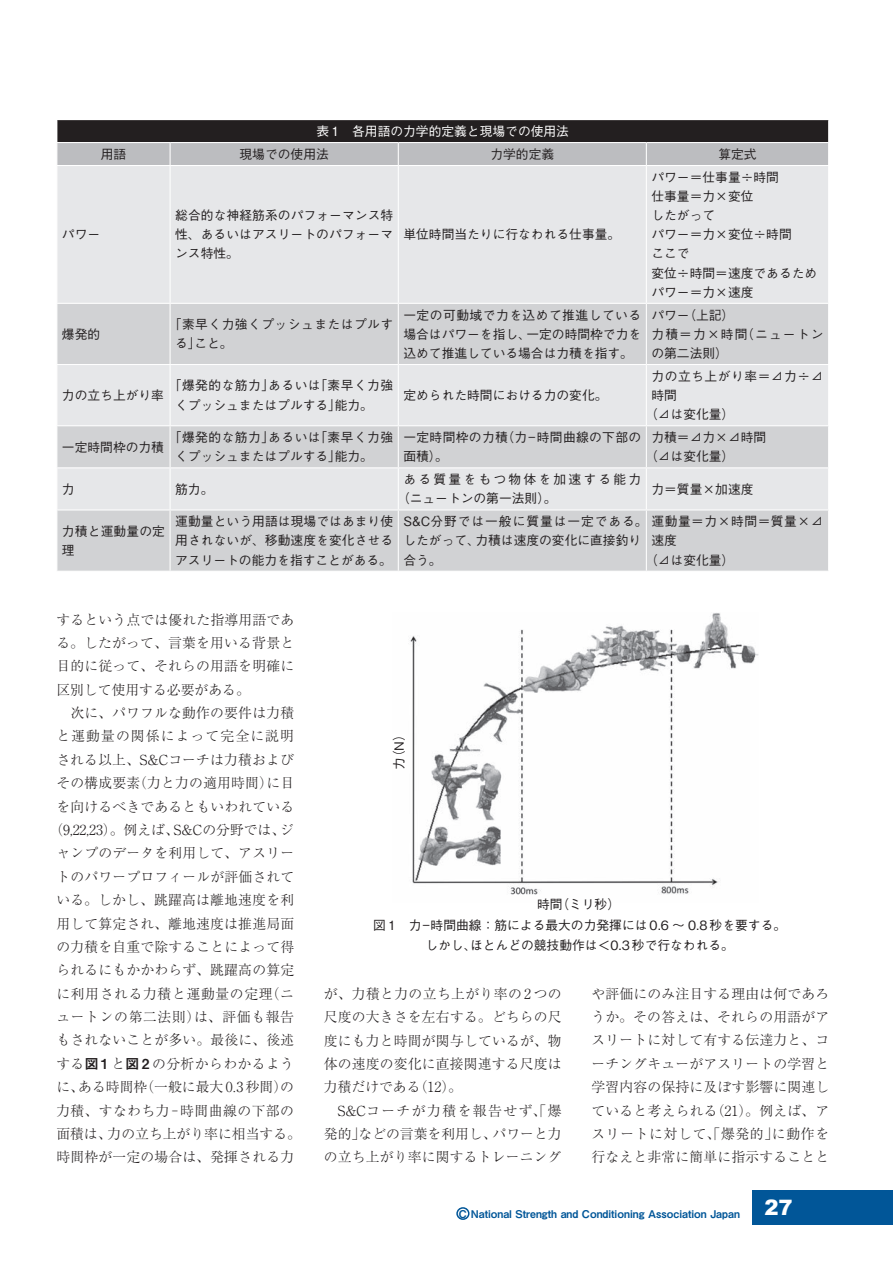
<style>
.page{position:relative;width:893px;height:1263px;background:#fff}
.page>*{position:absolute;margin:0;border:0;box-sizing:border-box;transform-origin:0 0}
.t1{font:300 13.8px/23.4px "Ryumin Pro";letter-spacing:.015em;color:#231f20}
.t2{font:300 13.8px "Ryumin Pro";letter-spacing:.045em;color:#231f20}
.t3{font:300 13.8px "Ryumin Pro";letter-spacing:.035em;color:#231f20}
.t4{font:300 13.8px "Ryumin Pro";letter-spacing:.08em;color:#231f20}
.t5{font:500 12.75px/19.2px "Gothic BBB Pro";color:#231f20}
.t6{font:500 12.75px/19.2px "Gothic BBB Pro";letter-spacing:.02em;color:#231f20}
.t7{font:500 12.75px/19.2px "Gothic BBB Pro";letter-spacing:.175em;color:#231f20}
.t8{font:500 12.75px/19.2px "Gothic BBB Pro";letter-spacing:.025em;color:#231f20}
.t9{font:500 12.75px/19.2px "Gothic BBB Pro";letter-spacing:.035em;color:#231f20}
.t10{font:500 12.75px "Gothic BBB Pro";color:#fff}
.t11{font:500 12.75px "Gothic BBB Pro";letter-spacing:.04em;color:#231f20}
.t12{font:10.65px "Midashi Go Pro MB31";color:#015698}
.s1{font-family:"Midashi Go Pro MB31";font-weight:400}
</style>
<div class="page">
<div style="left:753px;top:1191px;width:140px;height:34px;background:#015698"></div>
<div style="left:456px;top:1207px;width:13px;height:13px;border:2px solid #015698;border-radius:50%"></div>
<div style="left:57px;top:166px;width:771px;height:343px;background:#e6e7e9"></div>
<div style="left:57px;top:304px;width:771px;height:60px;background:#d1d2d4"></div>
<div style="left:57px;top:426px;width:771px;height:41px;background:#d1d2d4"></div>
<div style="left:57px;top:510px;width:771px;height:61px;background:#d1d2d4"></div>
<svg style="left:57px;top:120px;width:772px;height:45px;background:#737274"></svg>
<hr style="left:170px;top:166px;width:1px;height:137px;background:#fff">
<hr style="left:398px;top:166px;width:1px;height:137px;background:#fff">
<hr style="left:646px;top:166px;width:1px;height:137px;background:#fff">
<hr style="left:56px;top:303px;width:114px;height:1px;background:#fff">
<hr style="left:170px;top:303px;width:228px;height:1px;background:#fff">
<hr style="left:170px;top:304px;width:1px;height:60px;background:#fff">
<hr style="left:398px;top:303px;width:248px;height:1px;background:#fff">
<hr style="left:398px;top:304px;width:1px;height:60px;background:#fff">
<hr style="left:646px;top:303px;width:183px;height:1px;background:#fff">
<hr style="left:646px;top:304px;width:1px;height:60px;background:#fff">
<hr style="left:56px;top:364px;width:114px;height:1px;background:#fff">
<hr style="left:170px;top:364px;width:228px;height:1px;background:#fff">
<hr style="left:170px;top:365px;width:1px;height:60px;background:#fff">
<hr style="left:398px;top:364px;width:248px;height:1px;background:#fff">
<hr style="left:398px;top:365px;width:1px;height:60px;background:#fff">
<hr style="left:646px;top:364px;width:183px;height:1px;background:#fff">
<hr style="left:646px;top:365px;width:1px;height:60px;background:#fff">
<hr style="left:56px;top:425px;width:114px;height:1px;background:#fff">
<hr style="left:170px;top:425px;width:228px;height:1px;background:#fff">
<hr style="left:170px;top:426px;width:1px;height:41px;background:#fff">
<hr style="left:398px;top:425px;width:248px;height:1px;background:#fff">
<hr style="left:398px;top:426px;width:1px;height:41px;background:#fff">
<hr style="left:646px;top:425px;width:183px;height:1px;background:#fff">
<hr style="left:646px;top:426px;width:1px;height:41px;background:#fff">
<hr style="left:56px;top:467px;width:114px;height:1px;background:#fff">
<hr style="left:170px;top:467px;width:228px;height:1px;background:#fff">
<hr style="left:170px;top:468px;width:1px;height:41px;background:#fff">
<hr style="left:398px;top:467px;width:248px;height:1px;background:#fff">
<hr style="left:398px;top:468px;width:1px;height:41px;background:#fff">
<hr style="left:646px;top:467px;width:183px;height:1px;background:#fff">
<hr style="left:646px;top:468px;width:1px;height:41px;background:#fff">
<hr style="left:170px;top:510px;width:1px;height:61px;background:#fff">
<hr style="left:398px;top:510px;width:1px;height:61px;background:#fff">
<hr style="left:646px;top:510px;width:1px;height:61px;background:#fff">
<img style="left:410px;top:613px;width:349px;height:282px">
<p class="t10" style="left:316px;top:121px;width:254px">表 1　各用語の力学的定義と現場での使用法</p>
<p class="t5" style="left:101px;top:143px;width:27px">用語</p>
<p class="t5" style="left:240px;top:143px;width:91px">現場での使用法</p>
<p class="t5" style="left:490px;top:143px;width:65px">力学的定義</p>
<p class="t5" style="left:718px;top:143px;width:40px">算定式</p>
<p class="t5" style="left:62px;top:223px;width:40px">パワー</p>
<p class="t5" style="left:175px;top:204px;width:220px;text-align:justify">総合的な神経筋系のパフォーマンス特性、あるいはアスリートのパフォーマンス特性。</p>
<p class="t5" style="left:403px;top:223px;width:218px">単位時間当たりに行なわれる仕事量。</p>
<p class="t5" style="left:651px;top:166px;width:167px">パワー＝仕事量÷時間<br>仕事量＝力×変位<br>したがって<br>パワー＝力×変位÷時間<br>ここで<br>変位÷時間＝速度であるためパワー＝力×速度</p>
<p class="t5" style="left:62px;top:323px;width:40px">爆発的</p>
<p class="t9" style="left:175px;top:313px;width:220px;text-indent:-6px">「素早く力強くプッシュまたはプルする」こと。</p>
<p class="t5" style="left:403px;top:304px;width:239px;text-align:justify">一定の可動域で力を込めて推進している場合はパワーを指し、一定の時間枠で力を込めて推進している場合は力積を指す。</p>
<p class="t5" style="left:651px;top:304px;width:174px">パワー（上記）<br>力積＝力×時間（ニュートンの第二法則）</p>
<p class="t5" style="left:62px;top:384px;width:104px">力の立ち上がり率</p>
<p class="t6" style="left:175px;top:374px;width:220px;text-indent:-6px">「爆発的な筋力」あるいは「素早く力強くプッシュまたはプルする」能力。</p>
<p class="t5" style="left:403px;top:384px;width:206px">定められた時間における力の変化。</p>
<p class="t11" style="left:651px;top:366px;width:174px">力の立ち上がり率＝⊿力÷⊿</p>
<p class="t5" style="left:651px;top:384px;width:27px">時間</p>
<p class="t5" style="left:645px;top:403px;width:91px">（⊿は変化量）</p>
<p class="t5" style="left:62px;top:436px;width:104px">一定時間枠の力積</p>
<p class="t6" style="left:175px;top:426px;width:220px;text-indent:-6px">「爆発的な筋力」あるいは「素早く力強くプッシュまたはプルする」能力。</p>
<p class="t8" style="left:403px;top:426px;width:239px">一定時間枠の力積（力－時間曲線の下部の面積）。</p>
<p class="t5" style="left:645px;top:426px;width:123px;text-indent:6px">力積＝⊿力×⊿時間（⊿は変化量）</p>
<p class="t5" style="left:62px;top:478px;width:14px">力</p>
<p class="t5" style="left:175px;top:478px;width:40px">筋力。</p>
<p class="t7" style="left:397px;top:468px;width:246px;text-indent:6px">ある質量をもつ物体を加速する能力（ニュートンの第一法則）。</p>
<p class="t5" style="left:651px;top:478px;width:104px">力＝質量×加速度</p>
<p class="t5" style="left:62px;top:520px;width:105px">力積と運動量の定理</p>
<p class="t5" style="left:175px;top:510px;width:220px;text-align:justify">運動量という用語は現場ではあまり使用されないが、移動速度を変化させるアスリートの能力を指すことがある。</p>
<p class="t6" style="left:403px;top:510px;width:422px">S&amp;C分野では一般に質量は一定である。運動量＝力×時間＝質量×⊿したがって、力積は速度の変化に直接釣り<br>合う。</p>
<p class="t5" style="left:645px;top:529px;width:91px;text-indent:6px">速度<br>（⊿は変化量）</p>
<p class="t1" style="left:56px;top:606px;width:239px">するという点では優れた指導用語であ</p>
<p class="t1" style="left:56px;top:630px;width:239px">る。したがって、言葉を用いる背景と</p>
<p class="t1" style="left:56px;top:653px;width:239px">目的に従って、それらの用語を明確に</p>
<p class="t1" style="left:56px;top:677px;width:195px">区別して使用する必要がある。</p>
<p class="t1" style="left:56px;top:700px;width:239px">　次に、パワフルな動作の要件は力積</p>
<p class="t4" style="left:56px;top:725px;width:239px">と運動量の関係によって完全に説明</p>
<p class="t1" style="left:56px;top:747px;width:239px">される以上、S&amp;Cコーチは力積および</p>
<p class="t1" style="left:56px;top:770px;width:239px">その構成要素（力と力の適用時間）に目</p>
<p class="t1" style="left:56px;top:794px;width:239px">を向けるべきであるともいわれている</p>
<p class="t1" style="left:49px;top:817px;width:246px">（9,22,23）。例えば、S&amp;Cの分野では、ジ</p>
<p class="t1" style="left:56px;top:840px;width:239px">ャンプのデータを利用して、アスリー</p>
<p class="t1" style="left:56px;top:864px;width:239px">トのパワープロフィールが評価されて</p>
<p class="t1" style="left:56px;top:887px;width:239px">いる。しかし、跳躍高は離地速度を利</p>
<p class="t1" style="left:56px;top:910px;width:239px">用して算定され、離地速度は推進局面</p>
<p class="t1" style="left:56px;top:934px;width:239px">の力積を自重で除することによって得</p>
<p class="t1" style="left:56px;top:957px;width:239px">られるにもかかわらず、跳躍高の算定</p>
<p class="t2" style="left:56px;top:983px;width:239px">に利用される力積と運動量の定理（ニ</p>
<p class="t2" style="left:56px;top:1006px;width:239px">ュートンの第二法則）は、評価も報告</p>
<p class="t1" style="left:56px;top:1027px;width:239px">もされないことが多い。最後に、後述</p>
<p class="t1" style="left:56px;top:1051px;width:239px">する<span class="s1">図 1</span> と<span class="s1">図 2</span> の分析からわかるよう</p>
<p class="t1" style="left:56px;top:1074px;width:239px">に、ある時間枠（一般に最大 0.3 秒間）の</p>
<p class="t3" style="left:56px;top:1100px;width:239px">力積、すなわち力－時間曲線の下部の</p>
<p class="t1" style="left:56px;top:1121px;width:246px">面積は、力の立ち上がり率に相当する。</p>
<p class="t1" style="left:56px;top:1144px;width:239px">時間枠が一定の場合は、発揮される力</p>
<p class="t5" style="left:388px;top:770px;width:43px;rotate:-90deg">力（N）</p>
<p class="t5" style="left:373px;top:891px;width:414px;line-height:21.9px;text-align:center">時間（ミリ秒）<br>図 1　力－時間曲線：筋による最大の力発揮には 0.6 ～ 0.8 秒を要する。</p>
<p class="t5" style="left:425px;top:934px;width:310px">しかし、ほとんどの競技動作は＜0.3 秒で行なわれる。</p>
<p class="t1" style="left:324px;top:981px;width:239px">が、力積と力の立ち上がり率の 2 つの尺度の大きさを左右する。どちらの尺度にも力と時間が関与しているが、物体の速度の変化に直接関連する尺度は力積だけである（12）。<br>　S&amp;Cコーチが力積を報告せず、「爆発的」などの言葉を利用し、パワーと力の立ち上がり率に関するトレーニング</p>
<p class="t1" style="left:591px;top:981px;width:239px;text-align:justify">や評価にのみ注目する理由は何であろうか。その答えは、それらの用語がアスリートに対して有する伝達力と、コーチングキューがアスリートの学習と学習内容の保持に及ぼす影響に関連していると考えられる（21）。例えば、アスリートに対して、「爆発的」に動作を行なえと非常に簡単に指示することと</p>
<p class="t12" style="left:457px;top:1205px;width:337px">Ｃ National Strength and Conditioning Association Japan <sup>27</sup></p>
</div>
